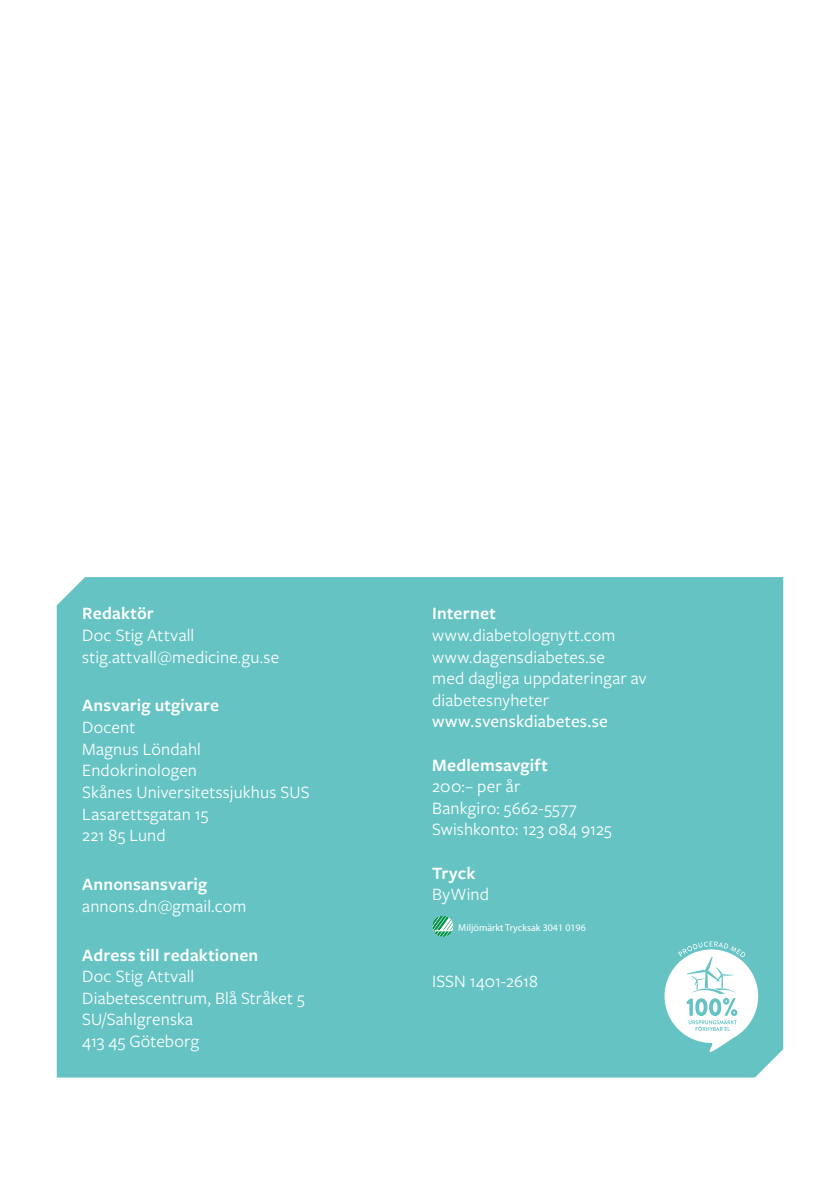
<style>
.page{position:relative;width:840px;height:1191px;background:#fff}
.page>*{position:absolute;margin:0;border:0;box-sizing:border-box;transform-origin:0 0}
.t1{font:18px/21.6px "Freight Sans Pro";letter-spacing:.01em;color:#fff}
.t2{font:600 18px "Freight Sans Pro";letter-spacing:.01em;color:#fff}
.t3{font:500 18px "Freight Sans Pro";letter-spacing:.01em;color:#fff}
.t4{font:10px "Myriad Pro";color:#fff}
</style>
<div class="page">
<div style="left:57px;top:577px;width:725px;height:500px;background:#65c3c3"></div>
<svg style="left:432px;top:915px;width:21px;height:22px"></svg>
<svg style="left:664px;top:941px;width:93px;height:111px"></svg>
<p class="t2" style="left:82px;top:601px;width:73px">Redaktör</p>
<p class="t1" style="left:82px;top:623px;width:198px">Doc Stig Attvall stig.attvall@medicine.gu.se</p>
<p class="t2" style="left:82px;top:693px;width:138px">Ansvarig utgivare</p>
<p class="t1" style="left:82px;top:715px;width:228px">Docent<br>Magnus Löndahl<br>Endokrinologen<br>Skånes Universitetssjukhus SUS<br>Lasarettsgatan 15<br>221 85 Lund</p>
<p class="t2" style="left:82px;top:872px;width:126px">Annonsansvarig</p>
<p class="t1" style="left:82px;top:894px;width:165px">annons.dn@gmail.com</p>
<p class="t2" style="left:82px;top:942px;width:177px">Adress till redaktionen</p>
<p class="t1" style="left:82px;top:964px;width:224px">Doc Stig Attvall<br>Diabetescentrum, Blå Stråket 5<br>SU/Sahlgrenska<br>413 45 Göteborg</p>
<p class="t2" style="left:432px;top:601px;width:65px">Internet</p>
<p class="t1" style="left:432px;top:623px;width:216px">www.diabetolognytt.com www.dagensdiabetes.se<br>med dagliga uppdateringar av diabetesnyheter</p>
<p class="t3" style="left:432px;top:709px;width:177px">www.svenskdiabetes.se</p>
<p class="t2" style="left:432px;top:752px;width:117px">Medlemsavgift</p>
<p class="t1" style="left:432px;top:775px;width:181px">200:– per år<br>Bankgiro: 5662-5577<br>Swishkonto: 123 084 9125</p>
<p class="t2" style="left:432px;top:860px;width:45px">Tryck</p>
<p class="t1" style="left:432px;top:883px;width:58px">ByWind</p>
<p class="t4" style="left:458px;top:921px;width:129px">Miljömärkt Trycksak 3041 0196</p>
<p class="t1" style="left:432px;top:969px;width:107px">ISSN 1401-2618</p>
</div>
